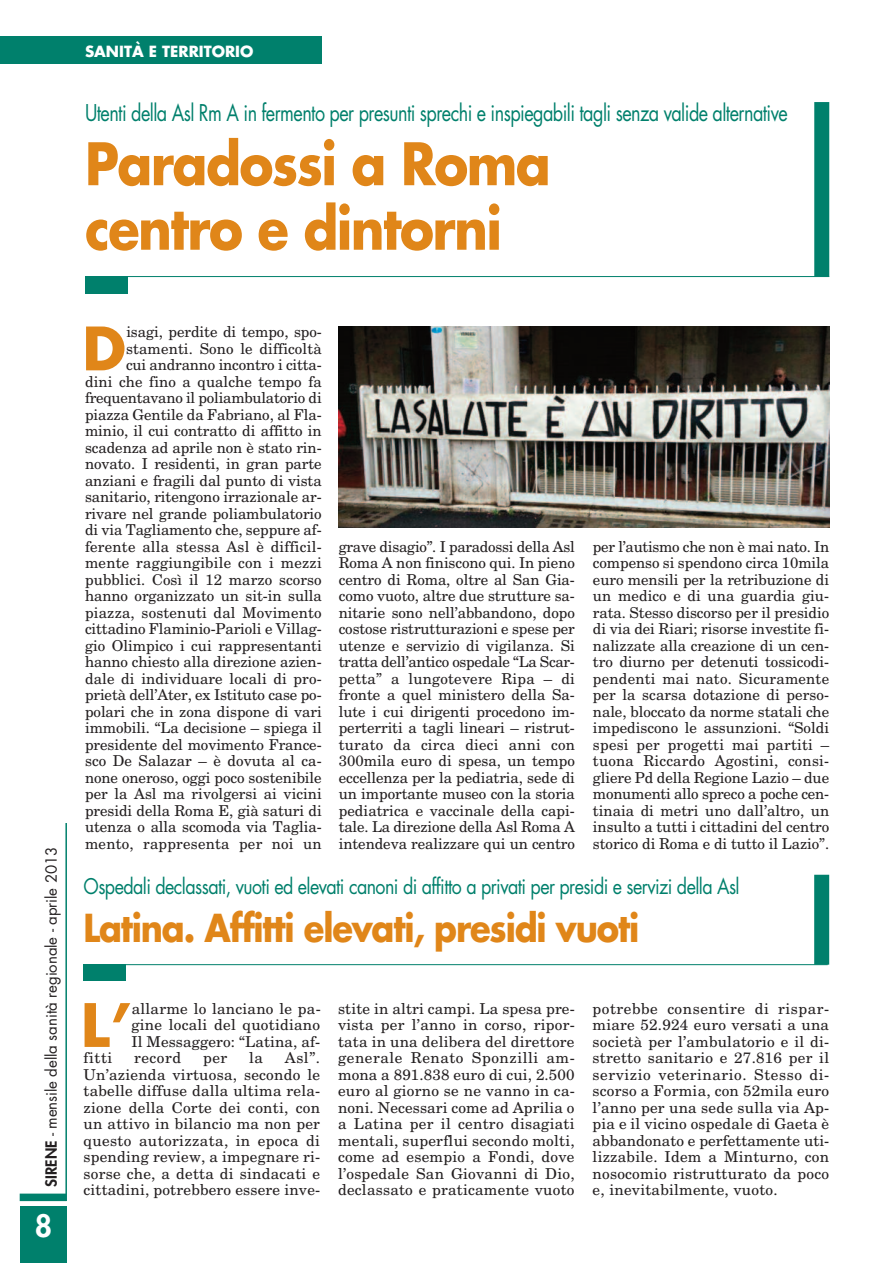
<style>
.page{position:relative;width:893px;height:1263px;background:#fff}
.page>*{position:absolute;margin:0;border:0;box-sizing:border-box;transform-origin:0 0}
.t1{font:700 58.2px "Futura";color:#e08619}
.t2{font:700 57px/64.5px "Futura";letter-spacing:-.03em;color:#e08619;scale:.9 1}
.t3{font:700 37.5px "Futura";letter-spacing:-.035em;color:#e08619;scale:.9 1}
.t4{font:800 30px "Futura";color:#fff}
.t5{font:22.5px "Futura";letter-spacing:-.03em;color:#00806c;scale:.8 1}
.t6{font:21px "Futura";letter-spacing:-.03em;color:#00806c;scale:.85 1}
.t7{font:15px/16.5px "New Century Schlbk";letter-spacing:-.005em;color:#231f20;text-align:justify}
.t8{font:15px "Futura";letter-spacing:-.005em;color:#231f20}
.t9{font:700 15px "Futura";color:#fff}
.s1{font-weight:800}
</style>
<div class="page">
<div style="left:20px;top:1193px;width:46px;height:8px;background:#00806c"></div>
<hr style="left:65px;top:823px;width:2px;height:378px;background:#00806c">
<div style="left:20px;top:1207px;width:47px;height:56px;background:#00806c"></div>
<div style="left:0;top:37px;width:322px;height:27px;background:#00806c"></div>
<div style="left:85px;top:276px;width:43px;height:17px;background:#00806c"></div>
<hr style="left:85px;top:276px;width:744px;height:1px;background:#00806c">
<div style="left:814px;top:102px;width:15px;height:175px;background:#00806c"></div>
<img style="left:339px;top:326px;width:490px;height:201px">
<div style="left:84px;top:965px;width:42px;height:16px;background:#00806c"></div>
<hr style="left:84px;top:964px;width:744px;height:1px;background:#00806c">
<div style="left:814px;top:875px;width:15px;height:90px;background:#00806c"></div>
<p class="t9" style="left:85px;top:44px;width:170px">SANITÀ E TERRITORIO</p>
<h3 class="t5" style="left:85px;top:102px;width:880px">Utenti della Asl Rm A in fermento per presunti sprechi e inspiegabili tagli senza valide alternative</h3>
<h2 class="t2" style="left:85px;top:137px;width:519px">Paradossi a Roma centro e dintorni</h2>
<p class="t8" style="left:44px;top:1186px;width:341px;rotate:-90deg"><span class="s1">SIRENE</span> - mensile della sanità regionale - aprile 2013</p>
<h3 class="t4" style="left:35px;top:1211px;width:19px">8</h3>
<p class="t7" style="left:85px;top:324px;width:238px;text-align:right">isagi, perdite di tempo, spo&shy;stamenti. Sono le difficoltà<br>cui andranno incontro i citta-<br>dini che fino a qualche tempo fa frequentavano il poliambulatorio di piazza Gentile da Fabriano, al Fla&shy;minio, il cui contratto di affitto in scadenza ad aprile non è stato rin&shy;novato. I residenti, in gran parte anziani e fragili dal punto di vista sanitario, ritengono irrazionale ar&shy;rivare nel grande poliambulatorio di via Tagliamento che, seppure af&shy;ferente alla stessa Asl è difficil&shy;mente raggiungibile con i mezzi pubblici. Così il 12 marzo scorso hanno organizzato un sit-in sulla piazza, sostenuti dal Movimento cittadino Flaminio-Parioli e Villag&shy;gio Olimpico i cui rappresentanti hanno chiesto alla direzione azien&shy;dale di individuare locali di pro&shy;prietà dell’Ater, ex Istituto case po&shy;polari che in zona dispone di vari immobili. “La decisione – spiega il presidente del movimento France&shy;sco De Salazar – è dovuta al ca&shy;none oneroso, oggi poco sostenibile per la Asl ma rivolgersi ai vicini presidi della Roma E, già saturi di utenza o alla scomoda via Taglia&shy;mento, rappresenta per noi un</p>
<h1 class="t1" style="left:82px;top:322px;width:45px">D</h1>
<p class="t7" style="left:339px;top:538px;width:238px">grave disagio”. I paradossi della Asl Roma A non finiscono qui. In pieno centro di Roma, oltre al San Gia&shy;como vuoto, altre due strutture sa&shy;nitarie sono nell’abbandono, dopo costose ristrutturazioni e spese per utenze e servizio di vigilanza. Si tratta dell’antico ospedale “La Scar&shy;petta” a lungotevere Ripa – di fronte a quel ministero della Sa&shy;lute i cui dirigenti procedono im&shy;perterriti a tagli lineari – ristrut&shy;turato da circa dieci anni con 300mila euro di spesa, un tempo eccellenza per la pediatria, sede di un importante museo con la storia pediatrica e vaccinale della capi&shy;tale. La direzione della Asl Roma A intendeva realizzare qui un centro</p>
<p class="t7" style="left:593px;top:538px;width:238px">per l’autismo che non è mai nato. In compenso si spendono circa 10mila euro mensili per la retribuzione di un medico e di una guardia giu&shy;rata. Stesso discorso per il presidio di via dei Riari; risorse investite fi&shy;nalizzate alla creazione di un cen&shy;tro diurno per detenuti tossicodi&shy;pendenti mai nato. Sicuramente per la scarsa dotazione di perso&shy;nale, bloccato da norme statali che impediscono le assunzioni. “Soldi spesi per progetti mai partiti – tuona Riccardo Agostini, consi&shy;gliere Pd della Regione Lazio – due monumenti allo spreco a poche cen&shy;tinaia di metri uno dall’altro, un insulto a tutti i cittadini del centro storico di Roma e di tutto il Lazio”.</p>
<h3 class="t6" style="left:84px;top:876px;width:773px">Ospedali declassati, vuoti ed elevati canoni di affitto a privati per presidi e servizi della Asl</h3>
<h3 class="t3" style="left:84px;top:911px;width:619px">Latina. Affitti elevati, presidi vuoti</h3>
<h1 class="t1" style="left:81px;top:998px;width:52px">L’</h1>
<p class="t7" style="left:131px;top:1000px;width:191px">allarme lo lanciano le pa&shy;gine locali del quotidiano Il Messaggero: “Latina, af-</p>
<p class="t7" style="left:84px;top:1050px;width:30px">fitti</p>
<p class="t7" style="left:134px;top:1050px;width:49px">record</p>
<p class="t7" style="left:203px;top:1050px;width:26px">per</p>
<p class="t7" style="left:249px;top:1050px;width:15px">la</p>
<p class="t7" style="left:83px;top:1050px;width:238px;text-indent:201px">Asl”.<br>Un’azienda virtuosa, secondo le tabelle diffuse dalla ultima rela&shy;zione della Corte dei conti, con un attivo in bilancio ma non per questo autorizzata, in epoca di spending review, a impegnare ri&shy;sorse che, a detta di sindacati e cittadini, potrebbero essere inve-</p>
<p class="t7" style="left:338px;top:1000px;width:238px">stite in altri campi. La spesa pre&shy;vista per l’anno in corso, ripor&shy;tata in una delibera del direttore generale Renato Sponzilli am&shy;mona a 891.838 euro di cui, 2.500 euro al giorno se ne vanno in ca&shy;noni. Necessari come ad Aprilia o a Latina per il centro disagiati mentali, superflui secondo molti, come ad esempio a Fondi, dove l’ospedale San Giovanni di Dio, declassato e praticamente vuoto</p>
<p class="t7" style="left:593px;top:1000px;width:238px">potrebbe consentire di rispar&shy;miare 52.924 euro versati a una società per l’ambulatorio e il di&shy;stretto sanitario e 27.816 per il servizio veterinario. Stesso di&shy;scorso a Formia, con 52mila euro l’anno per una sede sulla via Ap&shy;pia e il vicino ospedale di Gaeta è abbandonato e perfettamente uti&shy;lizzabile. Idem a Minturno, con nosocomio ristrutturato da poco e, inevitabilmente, vuoto.</p>
</div>
